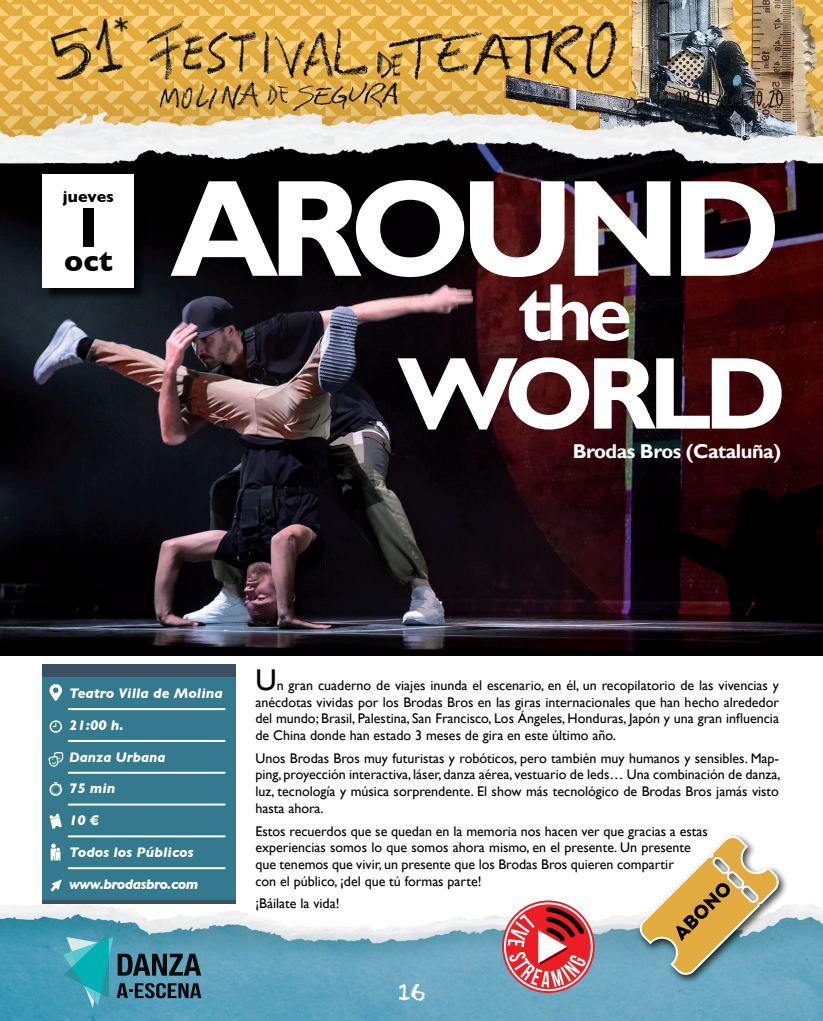
<style>
.page{position:relative;width:823px;height:1021px;background:#fff}
.page>*{position:absolute;margin:0;border:0;box-sizing:border-box;transform-origin:0 0}
.t1{font:700 138.5px "Gill Sans";letter-spacing:-.075em;color:#fff}
.t2{font:700 103px "Gill Sans";letter-spacing:-.075em;color:#fff}
.t3{font:700 81.8px "Gill Sans";color:#fff}
.t4{font:700 56.2px "Gill Sans";color:#000}
.t5{font:700 30px "Gill Sans";color:#000}
.t6{font:23px "Chalkduster";color:#fff}
.t7{font:700 20px "Gill Sans";letter-spacing:-.025em;color:#fff}
.t8{font:700 16px "Gill Sans";color:#000}
.INFO{font:italic 700 14.2px "Gill Sans";color:#fff}
.INFO-2{font:italic 700 14.2px "Gill Sans";letter-spacing:-.04em;color:#fff}
.INFO-3{font:italic 700 14.2px "Gill Sans";color:#fff;scale:.96 1}
.t9{font:14px/16.8px "Gill Sans";color:#000;text-align:justify}
.s1{font-size:30px}
</style>
<div class="page">
<img style="left:0;top:0;width:822px;height:1020px">
<img style="left:822px;top:133px;width:1px;height:470px">
<div style="left:44px;top:176px;width:103px;height:124px;background:#000;opacity:.75"></div>
<div style="left:43px;top:174px;width:91px;height:113px;background:#fff"></div>
<div style="left:635px;top:832px;width:152px;height:152px;background:#000;opacity:.75"></div>
<svg style="left:638px;top:833px;width:143px;height:142px"></svg>
<div style="left:43px;top:677px;width:193px;height:226px;background:#34798d"></div>
<div style="left:43px;top:664px;width:193px;height:13px;background:#3b5063"></div>
<hr style="left:43px;top:900px;width:193px;height:3px;background:#3b5063">
<hr style="left:69px;top:708px;width:155px;height:2px;background:#fff">
<hr style="left:69px;top:740px;width:155px;height:2px;background:#fff">
<hr style="left:69px;top:771px;width:155px;height:2px;background:#fff">
<hr style="left:69px;top:803px;width:155px;height:2px;background:#fff">
<hr style="left:69px;top:835px;width:155px;height:2px;background:#fff">
<hr style="left:69px;top:867px;width:155px;height:2px;background:#fff">
<svg style="left:49px;top:684px;width:13px;height:16px"></svg>
<svg style="left:50px;top:720px;width:12px;height:12px"></svg>
<svg style="left:48px;top:752px;width:15px;height:14px"></svg>
<svg style="left:49px;top:782px;width:13px;height:13px"></svg>
<svg style="left:50px;top:879px;width:12px;height:12px"></svg>
<svg style="left:49px;top:813px;width:13px;height:15px"></svg>
<svg style="left:51px;top:843px;width:9px;height:17px"></svg>
<svg style="left:63px;top:932px;width:138px;height:76px;background:#408b9d"></svg>
<svg style="left:501px;top:900px;width:93px;height:93px"></svg>
<p class="t8" style="left:63px;top:184px;width:52px">jueves</p>
<p class="t4" style="left:72px;top:182px;width:35px">1</p>
<p class="t5" style="left:64px;top:237px;width:50px">oct</p>
<p class="t1" style="left:170px;top:146px;width:612px">AROUND</p>
<p class="t3" style="left:518px;top:263px;width:115px">the</p>
<p class="t2" style="left:397px;top:332px;width:390px">WORLD</p>
<p class="t7" style="left:572px;top:439px;width:210px">Brodas Bros (Cataluña)</p>
<p class="INFO" style="left:69px;top:685px;width:155px">Teatro Villa de Molina</p>
<p class="INFO" style="left:69px;top:716px;width:56px">21:00 h.</p>
<p class="INFO-3" style="left:69px;top:748px;width:102px">Danza Urbana</p>
<p class="INFO" style="left:69px;top:780px;width:48px">75 min</p>
<p class="INFO" style="left:69px;top:812px;width:32px">10 €</p>
<p class="INFO" style="left:69px;top:844px;width:126px">Todos los Públicos</p>
<p class="INFO-2" style="left:69px;top:876px;width:130px">www.brodasbro.com</p>
<p class="t9" style="left:255px;top:676px;width:525px"><span class="s1">U</span>n gran cuaderno de viajes inunda el escenario, en él, un recopilatorio de las vivencias y anécdotas vividas por los Brodas Bros en las giras internacionales que han hecho alrededor del mundo; Brasil, Palestina, San Francisco, Los Ángeles, Honduras, Japón y una gran influencia de China donde han estado 3 meses de gira en este último año.</p>
<p class="t9" style="left:255px;top:749px;width:526px">Unos Brodas Bros muy futuristas y robóticos, pero también muy humanos y sensibles. Map&shy;ping, proyección interactiva, láser, danza aérea, vestuario de leds… Una combinación de danza, luz, tecnología y música sorprendente. El show más tecnológico de Brodas Bros jamás visto hasta ahora.</p>
<p class="t9" style="left:255px;top:822px;width:454px;text-align:left">Estos recuerdos que se quedan en la memoria nos hacen ver que gracias a estas experiencias somos lo que somos ahora mismo, en el presente. Un presente que tenemos que vivir, un presente que los Brodas Bros quieren compartir<br>con el público, ¡del que tú formas parte!</p>
<p class="t9" style="left:255px;top:895px;width:86px">¡Báilate la vida!</p>
<p class="t6" style="left:397px;top:974px;width:30px">1616</p>
</div>
